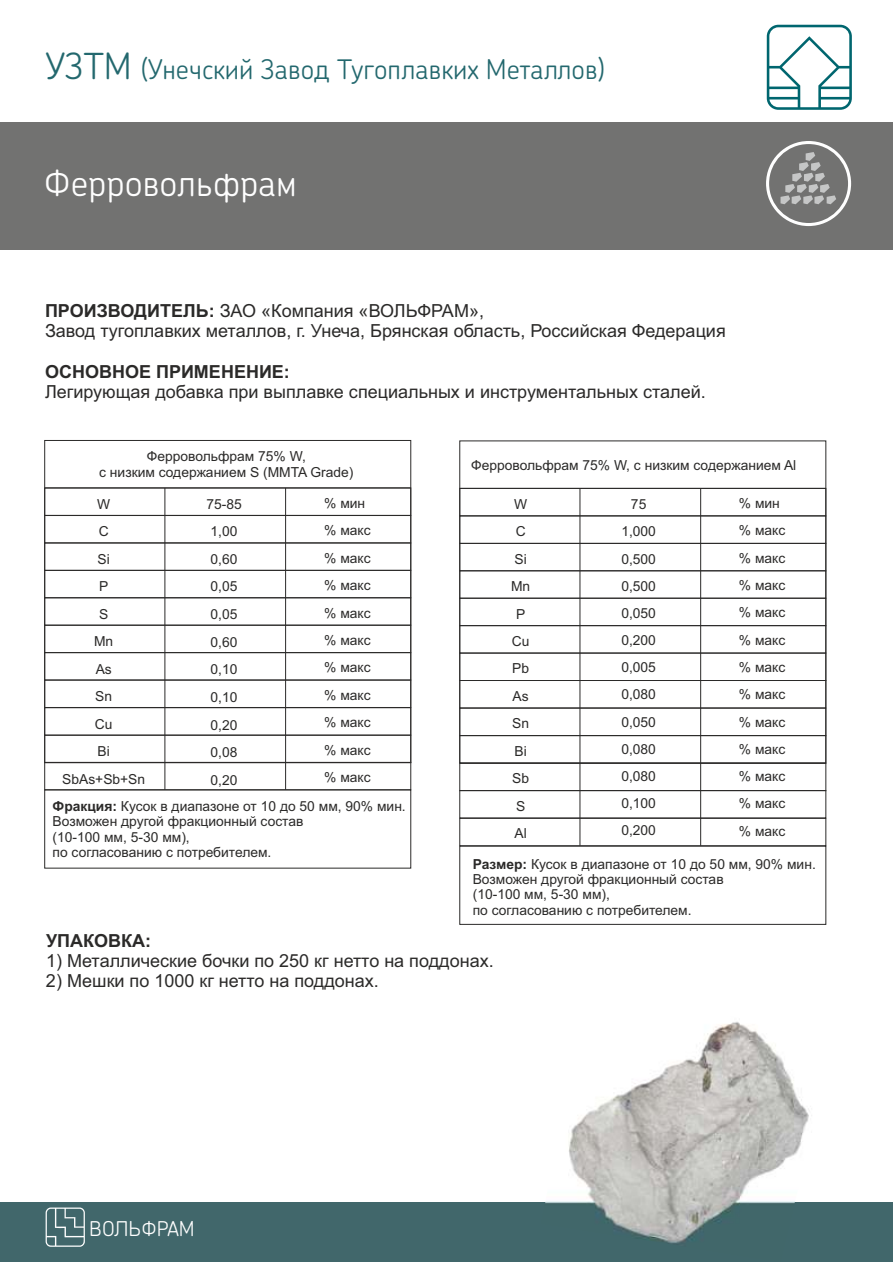
<style>
.page{position:relative;width:893px;height:1262px;background:#fff}
.page>*{position:absolute;margin:0;border:0;box-sizing:border-box;transform-origin:0 0}
.t1{font:300 36px "Chevin Cyrillic";color:#fefefe}
.t2{font:300 27px "Chevin Cyrillic";color:#23686e}
.t3{font:300 20.4px "Chevin Cyrillic";color:#fefefe}
.t4{font:18px/20.1px "Arial";color:#2b2a29}
.t5{font:700 18px "Arial";color:#2b2a29}
.t6{font:13.8px/27.5px "Arial";color:#2b2a29;text-align:center}
.s1{font-size:36px}
.s2{font-weight:700}
</style>
<div class="page">
<div style="left:0;top:122px;width:893px;height:127px;background:#727271"></div>
<svg style="left:766px;top:25px;width:85px;height:85px"></svg>
<div style="left:0;top:1202px;width:893px;height:60px;background:#41676b"></div>
<svg style="left:46px;top:1207px;width:39px;height:39px"></svg>
<svg style="left:766px;top:141px;width:85px;height:85px"></svg>
<hr style="left:579px;top:488px;width:1px;height:357px;background:#2b2a29">
<hr style="left:700px;top:488px;width:1px;height:357px;background:#2b2a29">
<div style="left:459px;top:488px;width:367px;height:28px;border:1px solid #2b2a29"></div>
<div style="left:459px;top:515px;width:367px;height:29px;border:1px solid #2b2a29"></div>
<div style="left:459px;top:543px;width:367px;height:28px;border:1px solid #2b2a29"></div>
<div style="left:459px;top:570px;width:367px;height:28px;border:1px solid #2b2a29"></div>
<div style="left:459px;top:598px;width:367px;height:28px;border:1px solid #2b2a29"></div>
<div style="left:459px;top:625px;width:367px;height:28px;border:1px solid #2b2a29"></div>
<div style="left:459px;top:652px;width:367px;height:29px;border:1px solid #2b2a29"></div>
<div style="left:459px;top:680px;width:367px;height:28px;border:1px solid #2b2a29"></div>
<div style="left:459px;top:707px;width:367px;height:29px;border:1px solid #2b2a29"></div>
<div style="left:459px;top:735px;width:367px;height:28px;border:1px solid #2b2a29"></div>
<div style="left:459px;top:845px;width:367px;height:79px;border:1px solid #2b2a29"></div>
<hr style="left:164px;top:488px;width:1px;height:302px;background:#2b2a29">
<hr style="left:285px;top:488px;width:1px;height:302px;background:#2b2a29">
<div style="left:44px;top:487px;width:367px;height:29px;border:1px solid #2b2a29"></div>
<div style="left:44px;top:515px;width:367px;height:28px;border:1px solid #2b2a29"></div>
<div style="left:44px;top:542px;width:367px;height:29px;border:1px solid #2b2a29"></div>
<div style="left:44px;top:570px;width:367px;height:28px;border:1px solid #2b2a29"></div>
<div style="left:44px;top:597px;width:367px;height:28px;border:1px solid #2b2a29"></div>
<div style="left:44px;top:625px;width:367px;height:28px;border:1px solid #2b2a29"></div>
<div style="left:44px;top:652px;width:367px;height:28px;border:1px solid #2b2a29"></div>
<div style="left:44px;top:679px;width:367px;height:29px;border:1px solid #2b2a29"></div>
<div style="left:44px;top:707px;width:367px;height:28px;border:1px solid #2b2a29"></div>
<div style="left:44px;top:734px;width:367px;height:29px;border:1px solid #2b2a29"></div>
<div style="left:44px;top:762px;width:367px;height:28px;border:1px solid #2b2a29"></div>
<div style="left:44px;top:789px;width:367px;height:79px;border:1px solid #2b2a29"></div>
<div style="left:459px;top:763px;width:367px;height:28px;border:1px solid #2b2a29"></div>
<div style="left:459px;top:818px;width:367px;height:28px;border:1px solid #2b2a29"></div>
<img style="left:545px;top:1022px;width:264px;height:222px">
<h2 class="t2" style="left:46px;top:58px;width:560px"><span class="s1">УЗТМ</span> (Унечский Завод Тугоплавких Металлов)</h2>
<h1 class="t1" style="left:44px;top:168px;width:254px">Ферровольфрам</h1>
<h3 class="t4" style="left:45px;top:302px;width:682px"><span class="s2">ПРОИЗВОДИТЕЛЬ:</span> ЗАО «Компания «ВОЛЬФРАМ»,<br>Завод тугоплавких металлов, г. Унеча, Брянская область, Российская Федерация</h3>
<h3 class="t5" style="left:45px;top:364px;width:246px">ОСНОВНОЕ ПРИМЕНЕНИЕ:</h3>
<h3 class="t4" style="left:45px;top:383px;width:662px">Легирующая добавка при выплавке специальных и инструментальных сталей.</h3>
<p class="t6" style="left:99px;top:450px;width:256px;line-height:15.5px">Ферровольфрам 75% W,<br>с низким содержанием S (MMTA Grade)</p>
<p class="t6" style="left:62px;top:491px;width:84px">W<br>C<br>Si<br>P<br>S<br>Mn<br>As<br>Sn<br>Cu<br>Bi<br>SbAs+Sb+Sn</p>
<p class="t6" style="left:206px;top:491px;width:37px">75-85<br>1,00<br>0,60<br>0,05<br>0,05<br>0,60<br>0,10<br>0,10<br>0,20<br>0,08<br>0,20</p>
<p class="t6" style="left:324px;top:490px;width:48px;text-align:left">% мин % макс % макс % макс % макс % макс % макс % макс % макс % макс % макс</p>
<p class="t6" style="left:53px;top:799px;width:355px;line-height:15.5px;text-align:left"><span class="s2">Фракция:</span> Кусок в диапазоне от 10 до 50 мм, 90% мин.<br>Возможен другой фракционный состав<br>(10-100 мм, 5-30 мм),<br>по согласованию с потребителем.</p>
<p class="t6" style="left:471px;top:453px;width:326px">Ферровольфрам 75% W, с низким содержанием Al</p>
<p class="t6" style="left:511px;top:491px;width:21px">W<br>C<br>Si<br>Mn<br>P<br>Cu<br>Pb<br>As<br>Sn<br>Bi<br>Sb<br>S<br>Al</p>
<p class="t6" style="left:621px;top:492px;width:36px">75<br>1,000<br>0,500<br>0,500<br>0,050<br>0,200<br>0,005<br>0,080<br>0,050<br>0,080<br>0,080<br>0,100<br>0,200</p>
<p class="t6" style="left:739px;top:491px;width:48px;text-align:left">% мин % макс % макс % макс % макс % макс % макс % макс % макс % макс % макс % макс % макс</p>
<p class="t6" style="left:472px;top:857px;width:344px;line-height:15.5px;text-align:left"><span class="s2">Размер:</span> Кусок в диапазоне от 10 до 50 мм, 90% мин.<br>Возможен другой фракционный состав<br>(10-100 мм, 5-30 мм),<br>по согласованию с потребителем.</p>
<h3 class="t5" style="left:46px;top:934px;width:107px">УПАКОВКА:</h3>
<h3 class="t4" style="left:46px;top:952px;width:449px">1) Металлические бочки по 250 кг нетто на поддонах.</h3>
<h3 class="t4" style="left:46px;top:972px;width:334px">2) Мешки по 1000 кг нетто на поддонах.</h3>
<h3 class="t3" style="left:89px;top:1220px;width:107px">ВОЛЬФРАМ</h3>
</div>
